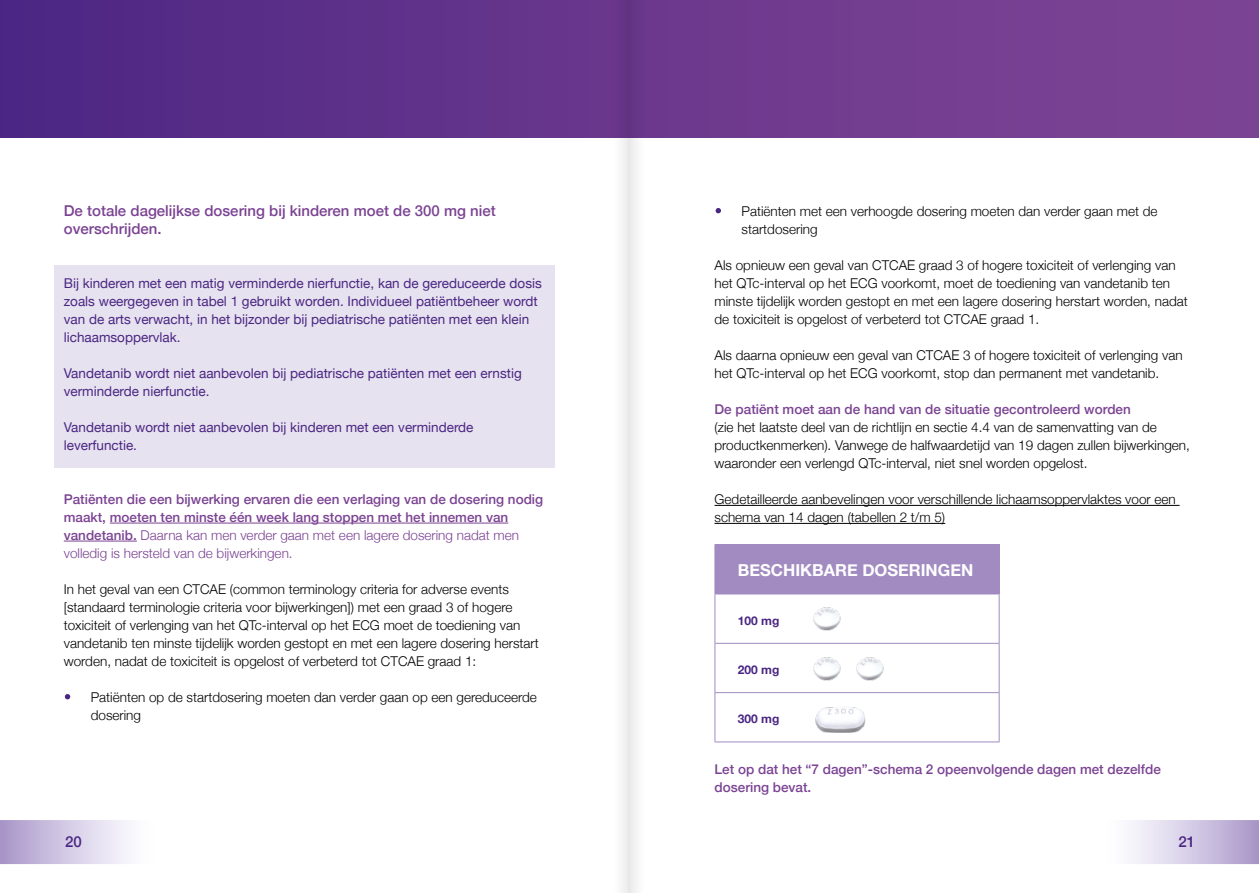
<style>
.page{position:relative;width:1259px;height:893px;background:#fff}
.page>*{position:absolute;margin:0;border:0;box-sizing:border-box;transform-origin:0 0}
.t1{font:700 16.5px "Helvetica Neue";color:#fff}
.t2{font:500 15px/18px "Helvetica Neue";color:#7b4393}
.t3{font:500 15px "Helvetica Neue";color:#4a2683}
.t4{font:300 13.5px/18px "Helvetica Neue";color:#000}
.t5{font:13.5px/18px "Helvetica Neue";color:#4a2683}
.t6{font:500 13.5px/18px "Helvetica Neue";color:#7b4393}
.t7{font:700 12px "Helvetica Neue";color:#4a2683}
.s1{font-weight:300}
.s2{font-size:15px;color:#fff}
</style>
<div class="page">
<div style="left:0;top:0;width:1259px;height:137px;background:linear-gradient(to right,#4e2884,#814595)"></div>
<svg style="left:0;top:820px;width:128px;height:44px;background:#d0c7e3"></svg>
<svg style="left:1132px;top:820px;width:127px;height:44px;background:#d1c7e3"></svg>
<svg style="left:614px;top:0;width:29px;height:893px"></svg>
<div style="left:54px;top:266px;width:500px;height:202px;background:#e7e2ef"></div>
<hr style="left:110px;top:523px;width:398px;height:1px;background:#7b4393">
<hr style="left:64px;top:541px;width:73px;height:1px;background:#7b4393">
<hr style="left:714px;top:505px;width:465px;height:1px;background:#000">
<hr style="left:714px;top:523px;width:231px;height:1px;background:#000">
<div style="left:715px;top:545px;width:284px;height:49px;background:#a18bc1"></div>
<hr style="left:714px;top:544px;width:285px;height:1px;background:#a18bc1">
<hr style="left:714px;top:545px;width:1px;height:49px;background:#a18bc1">
<hr style="left:714px;top:594px;width:285px;height:1px;background:#a18bc1">
<hr style="left:714px;top:594px;width:1px;height:49px;background:#a18bc1">
<hr style="left:998px;top:594px;width:1px;height:49px;background:#a18bc1">
<hr style="left:714px;top:643px;width:285px;height:1px;background:#a18bc1">
<hr style="left:714px;top:644px;width:1px;height:48px;background:#a18bc1">
<hr style="left:998px;top:644px;width:1px;height:48px;background:#a18bc1">
<hr style="left:714px;top:692px;width:285px;height:1px;background:#a18bc1">
<hr style="left:714px;top:693px;width:1px;height:49px;background:#a18bc1">
<hr style="left:998px;top:693px;width:1px;height:49px;background:#a18bc1">
<hr style="left:714px;top:742px;width:285px;height:1px;background:#a18bc1">
<img style="left:813px;top:607px;width:28px;height:24px">
<img style="left:813px;top:657px;width:71px;height:24px">
<img style="left:801px;top:707px;width:81px;height:35px">
<p class="t2" style="left:64px;top:200px;width:433px">De totale dagelijkse dosering bij kinderen moet de 300 mg niet overschrijden.</p>
<p class="t5" style="left:64px;top:275px;width:479px">Bij kinderen met een matig verminderde nierfunctie, kan de gereduceerde dosis zoals weergegeven in tabel 1 gebruikt worden. Individueel patiëntbeheer wordt van de arts verwacht, in het bijzonder bij pediatrische patiënten met een klein lichaamsoppervlak.</p>
<p class="t5" style="left:64px;top:365px;width:459px">Vandetanib wordt niet aanbevolen bij pediatrische patiënten met een ernstig verminderde nierfunctie.</p>
<p class="t5" style="left:64px;top:419px;width:411px">Vandetanib wordt niet aanbevolen bij kinderen met een verminderde leverfunctie.</p>
<p class="t6" style="left:64px;top:489px;width:481px">Patiënten die een bijwerking ervaren die een verlaging van de dosering nodig maakt, moeten ten minste één week lang stoppen met het innemen van vandetanib. <span class="s1">Daarna kan men verder gaan met een lagere dosering nadat men volledig is hersteld van de bijwerkingen.</span></p>
<p class="t4" style="left:64px;top:579px;width:476px">In het geval van een CTCAE (common terminology criteria for adverse events [standaard terminologie criteria voor bijwerkingen]) met een graad 3 of hogere toxiciteit of verlenging van het QTc-interval op het ECG moet de toediening van vandetanib ten minste tijdelijk worden gestopt en met een lagere dosering herstart worden, nadat de toxiciteit is opgelost of verbeterd tot CTCAE graad 1:</p>
<p class="t4" style="left:91px;top:687px;width:447px;text-indent:-27px"><span class="s2">•</span> Patiënten op de startdosering moeten dan verder gaan op een gereduceerde dosering</p>
<p class="t4" style="left:741px;top:201px;width:417px;text-indent:-27px"><span class="s2">•</span> Patiënten met een verhoogde dosering moeten dan verder gaan met de startdosering</p>
<p class="t4" style="left:714px;top:255px;width:475px">Als opnieuw een geval van CTCAE graad 3 of hogere toxiciteit of verlenging van het QTc-interval op het ECG voorkomt, moet de toediening van vandetanib ten minste tijdelijk worden gestopt en met een lagere dosering herstart worden, nadat de toxiciteit is opgelost of verbeterd tot CTCAE graad 1.</p>
<p class="t4" style="left:714px;top:345px;width:469px">Als daarna opnieuw een geval van CTCAE 3 of hogere toxiciteit of verlenging van het QTc-interval op het ECG voorkomt, stop dan permanent met vandetanib.</p>
<p class="t6" style="left:714px;top:399px;width:418px">De patiënt moet aan de hand van de situatie gecontroleerd worden</p>
<p class="t4" style="left:714px;top:417px;width:477px">(zie het laatste deel van de richtlijn en sectie 4.4 van de samenvatting van de productkenmerken). Vanwege de halfwaardetijd van 19 dagen zullen bijwerkingen, waaronder een verlengd QTc-interval, niet snel worden opgelost.</p>
<p class="t4" style="left:714px;top:489px;width:463px">Gedetailleerde aanbevelingen voor verschillende lichaamsoppervlaktes voor een schema van 14 dagen (tabellen 2 t/m 5)</p>
<p class="t1" style="left:738px;top:557px;width:237px">BESCHIKBARE DOSERINGEN</p>
<p class="t7" style="left:738px;top:611px;width:43px">100 mg</p>
<p class="t7" style="left:738px;top:660px;width:43px">200 mg</p>
<p class="t7" style="left:738px;top:709px;width:43px">300 mg</p>
<p class="t6" style="left:714px;top:759px;width:448px">Let op dat het “7 dagen”-schema 2 opeenvolgende dagen met dezelfde dosering bevat.</p>
<p class="t3" style="left:65px;top:829px;width:18px">20</p>
<p class="t3" style="left:1178px;top:829px;width:18px">21</p>
</div>
